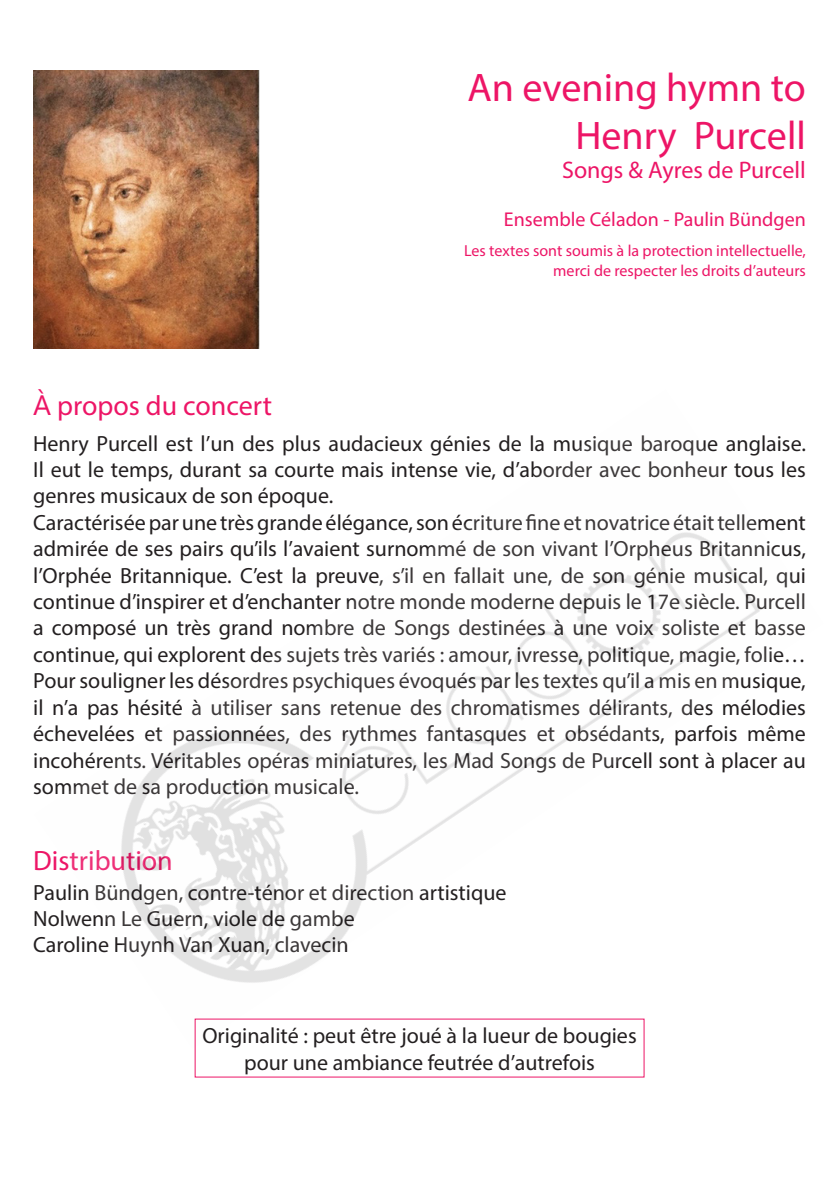
<style>
.page{position:relative;width:840px;height:1191px;background:#fff}
.page>*{position:absolute;margin:0;border:0;box-sizing:border-box;transform-origin:0 0}
.t1{font:40px "Myriad Pro";color:#ed1566}
.t2{font:28px "Myriad Pro";color:#ed1566}
.t3{font:24px "Myriad Pro";color:#ed1566}
.t4{font:22px/26.4px "Myriad Pro";color:#231f20;text-align:justify}
.t5{font:20px "Myriad Pro";color:#ed1566}
.t6{font:16px "Myriad Pro";color:#ed1566}
.s1{font-family:"Segoe UI"}
</style>
<div class="page">
<img style="left:34px;top:71px;width:225px;height:278px">
<img style="left:121px;top:532px;width:639px;height:516px">
<p class="t2" style="left:33px;top:388px;width:240px"><span class="s1">À</span> propos du concert</p>
<p class="t1" style="left:467px;top:63px;width:340px">An evening hymn to</p>
<p class="t1" style="left:575px;top:111px;width:232px">Henry Purcell</p>
<p class="t3" style="left:561px;top:155px;width:245px">Songs &amp; Ayres de Purcell</p>
<p class="t5" style="left:503px;top:207px;width:303px">Ensemble Céladon - Paulin Bündgen</p>
<p class="t6" style="left:464px;top:241px;width:343px">Les textes sont soumis à la protection intellectuelle,</p>
<p class="t6" style="left:553px;top:260px;width:254px">merci de respecter les droits d’auteurs</p>
<p class="t4" style="left:33px;top:430px;width:773px">Henry Purcell est l’un des plus audacieux génies de la musique baroque anglaise.<br>Il eut le temps, durant sa courte mais intense vie, d’aborder avec bonheur tous les genres musicaux de son époque.</p>
<p class="t4" style="left:33px;top:509px;width:773px">Caractérisée par une très grande élégance, son écriture fine et novatrice était tellement admirée de ses pairs qu’ils l’avaient surnommé de son vivant l’Orpheus Britannicus, l’Orphée Britannique. C’est la preuve, s’il en fallait une, de son génie musical, qui continue d’inspirer et d’enchanter notre monde moderne depuis le 17e siècle. Purcell a composé un très grand nombre de Songs destinées à une voix soliste et basse continue, qui explorent des sujets très variés : amour, ivresse, politique, magie, folie… Pour souligner les désordres psychiques évoqués par les textes qu’il a mis en musique, il n’a pas hésité à utiliser sans retenue des chromatismes délirants, des mélodies échevelées et passionnées, des rythmes fantasques et obsédants, parfois même incohérents. Véritables opéras miniatures, les Mad Songs de Purcell sont à placer au sommet de sa production musicale.</p>
<p class="t2" style="left:33px;top:843px;width:141px">Distribution</p>
<p class="t4" style="left:33px;top:878px;width:474px">Paulin Bündgen, contre-ténor et direction artistique</p>
<p class="t4" style="left:33px;top:905px;width:323px">Nolwenn Le Guern, viole de gambe</p>
<p class="t4" style="left:33px;top:931px;width:317px">Caroline Huynh Van Xuan, clavecin</p>
<p class="t4" style="left:202px;top:1022px;width:435px;text-align:center">Originalité : peut être joué à la lueur de bougies pour une ambiance feutrée d’autrefois</p>
</div>
